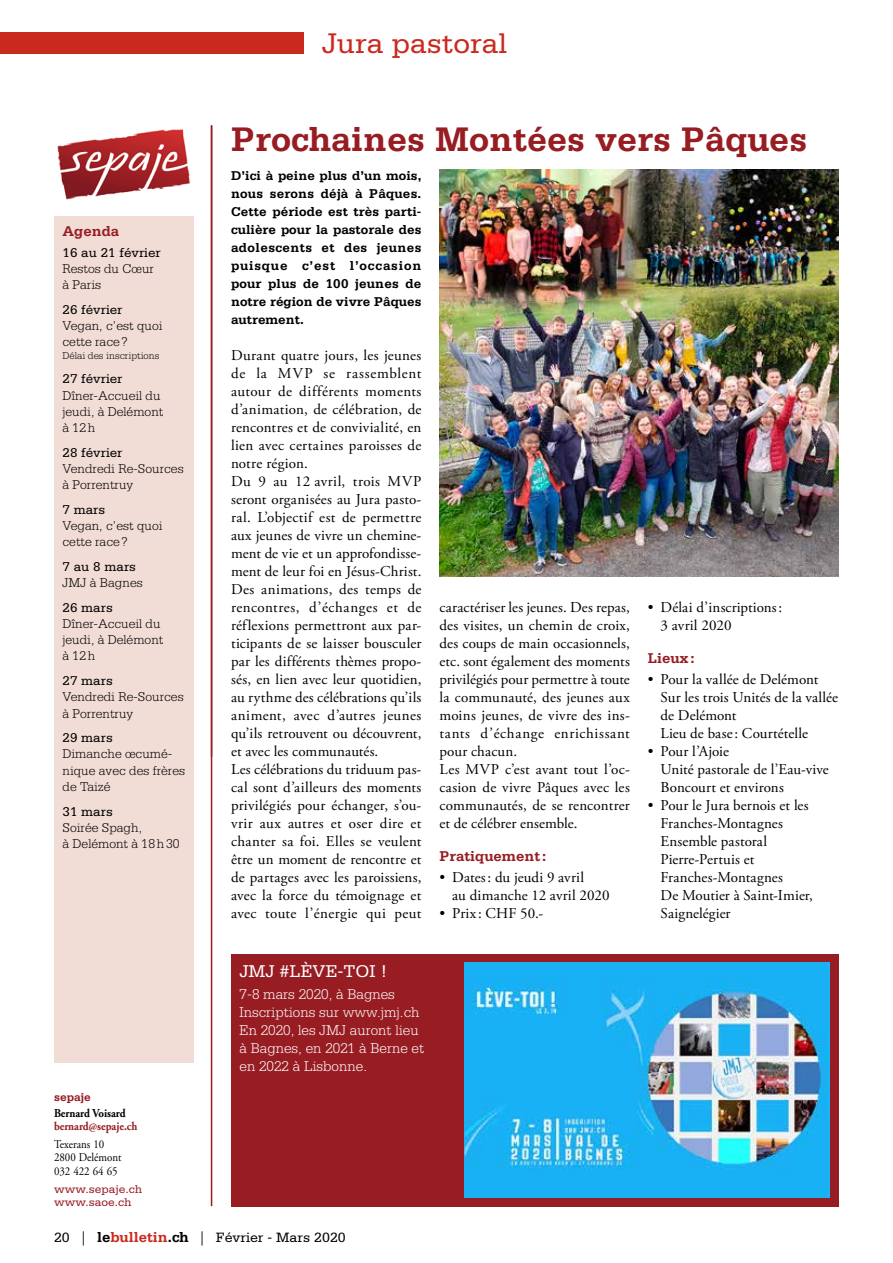
<style>
.page{position:relative;width:893px;height:1263px;background:#fff}
.page>*{position:absolute;margin:0;border:0;box-sizing:border-box;transform-origin:0 0}
.t1{font:700 36px "Serifa";color:#971d23}
.t2{font:30px "Serifa";color:#ca291d}
.t3{font:18px "Serifa";color:#fff}
.t4{font:15px/18px "Adobe Garamond Pro";letter-spacing:.01em;color:#000}
.t5{font:300 15px/18px "Serifa";color:#fff}
.t6{font:700 15px "Serifa";color:#971d23}
.t7{font:14.25px "Serifa";color:#000}
.t8{font:300 13.5px/16.2px "Serifa";color:#000}
.t9{font:700 13.5px/18px "Serifa";color:#000;text-align:justify}
.t10{font:13.5px "Serifa";color:#000}
.t11{font:12px/13.5px "Adobe Garamond Pro";color:#000;scale:.91 1}
.t12{font:12px/13.5px "Serifa";color:#971d23}
.t13{font:700 12px "Adobe Garamond Pro";color:#971d23;scale:.91 1}
.t14{font:700 12px "Adobe Garamond Pro";color:#000;scale:.91 1}
.t15{font:700 12px "Serifa";color:#971d23}
.t16{font:300 10.5px "Serifa";color:#000}
.s1{font-family:"Adobe Garamond Pro"}
.s2{font-weight:700;font-size:15px}
.s3{font-weight:700;font-size:15px;color:#ca291d}
</style>
<div class="page">
<div style="left:0;top:33px;width:304px;height:21px;background:#ca291d"></div>
<hr style="left:211px;top:126px;width:1px;height:1080px;background:#971d23">
<img style="left:57px;top:129px;width:133px;height:71px">
<div style="left:54px;top:216px;width:139px;height:846px;background:#f2dcd6"></div>
<div style="left:231px;top:954px;width:607px;height:252px;background:#971d23"></div>
<hr style="left:211px;top:125px;width:1px;height:632px;background:#971d23">
<img style="left:465px;top:962px;width:365px;height:236px">
<img style="left:439px;top:170px;width:400px;height:406px">
<h2 class="t2" style="left:322px;top:27px;width:187px">Jura pastoral</h2>
<p class="t6" style="left:63px;top:222px;width:58px">Agenda</p>
<p class="t10" style="left:63px;top:245px;width:100px">16 au 21 février</p>
<p class="t8" style="left:63px;top:260px;width:93px">Restos du Cœur à Paris</p>
<p class="t10" style="left:63px;top:302px;width:62px">26 février</p>
<p class="t8" style="left:63px;top:317px;width:102px">Vegan, c’est quoi cette race ?</p>
<p class="t16" style="left:63px;top:349px;width:98px">Délai des inscriptions</p>
<p class="t10" style="left:63px;top:371px;width:62px">27 février</p>
<p class="t8" style="left:63px;top:387px;width:102px">Dîner-Accueil du jeudi, à Delémont à 12h</p>
<p class="t10" style="left:63px;top:445px;width:62px">28 février</p>
<p class="t8" style="left:63px;top:460px;width:123px">Vendredi Re-Sources à Porrentruy</p>
<p class="t10" style="left:63px;top:502px;width:44px">7 mars</p>
<p class="t8" style="left:63px;top:517px;width:102px">Vegan, c’est quoi cette race ?</p>
<p class="t10" style="left:63px;top:559px;width:75px">7 au 8 mars</p>
<p class="t8" style="left:63px;top:574px;width:82px">JMJ à Bagnes</p>
<p class="t10" style="left:63px;top:600px;width:52px">26 mars</p>
<p class="t8" style="left:63px;top:615px;width:102px">Dîner-Accueil du jeudi, à Delémont à 12h</p>
<p class="t10" style="left:63px;top:673px;width:52px">27 mars</p>
<p class="t8" style="left:63px;top:689px;width:123px">Vendredi Re-Sources à Porrentruy</p>
<p class="t10" style="left:63px;top:730px;width:52px">29 mars</p>
<p class="t8" style="left:63px;top:746px;width:124px">Dimanche œcumé&shy;nique avec des frères de Taizé</p>
<p class="t10" style="left:63px;top:804px;width:52px">31 mars</p>
<p class="t8" style="left:63px;top:819px;width:119px">Soirée Spagh,<br>à Delémont à 18h30</p>
<p class="t15" style="left:54px;top:1090px;width:38px">sepaje</p>
<p class="t14" style="left:54px;top:1106px;width:80px">Bernard Voisard</p>
<p class="t13" style="left:54px;top:1119px;width:93px">bernard@sepaje.ch</p>
<p class="t11" style="left:54px;top:1138px;width:76px">Texerans 10<br>2800 Delémont<br>032 422 64 65</p>
<p class="t12" style="left:54px;top:1182px;width:90px">www.sepaje.ch www.saoe.ch</p>
<h1 class="t1" style="left:231px;top:118px;width:578px">Prochaines Montées vers Pâques</h1>
<p class="t9" style="left:231px;top:166px;width:192px">D’ici à peine plus d’un mois, nous serons déjà à Pâques.<br>Cette période est très parti&shy;culière pour la pastorale des adolescents et des jeunes puisque c’est l’occasion pour plus de 100 jeunes de notre région de vivre Pâques autrement.</p>
<p class="t4" style="left:231px;top:347px;width:192px">Durant quatre jours, les jeunes de la MVP se rassemblent autour de différents moments d’animation, de célébration, de rencontres et de convivialité, en lien avec certaines paroisses de notre région.<br>Du 9 au 12 avril, trois MVP seront organisées au Jura pasto&shy;ral. L’objectif est de permettre aux jeunes de vivre un chemine&shy;ment de vie et un approfondisse&shy;ment de leur foi en Jésus-Christ.<br>Des animations, des temps de rencontres, d’échanges et de réflexions permettront aux par&shy;ticipants de se laisser bousculer par les différents thèmes propo&shy;sés, en lien avec leur quotidien, au rythme des célébrations qu’ils animent, avec d’autres jeunes qu’ils retrouvent ou découvrent, et avec les communautés.<br>Les célébrations du triduum pas&shy;cal sont d’ailleurs des moments privilégiés pour échanger, s’ou&shy;vrir aux autres et oser dire et chanter sa foi. Elles se veulent être un moment de rencontre et de partages avec les paroissiens, avec la force du témoignage et avec toute l’énergie qui peut</p>
<p class="t3" style="left:240px;top:961px;width:150px">JMJ #LÈVE-TOI !</p>
<p class="t5" style="left:240px;top:985px;width:186px">7-8 mars 2020, à Bagnes<br>Inscriptions sur www.jmj.ch<br>En 2020, les JMJ auront lieu à Bagnes, en 2021 à Berne et en 2022 à Lisbonne.</p>
<p class="t4" style="left:439px;top:599px;width:192px">caractériser les jeunes. Des repas, des visites, un chemin de croix, des coups de main occasionnels, etc. sont également des moments privilégiés pour permettre à toute la communauté, des jeunes aux moins jeunes, de vivre des ins&shy;tants d’échange enrichissant pour chacun.<br>Les MVP c’est avant tout l’oc&shy;casion de vivre Pâques avec les communautés, de se rencontrer et de célébrer ensemble.</p>
<p class="t6" style="left:439px;top:847px;width:108px">Pratiquement:</p>
<p class="t4" style="left:452px;top:869px;width:159px;text-indent:-13px">• Dates: du jeudi 9 avril<br>au dimanche 12 avril 2020</p>
<p class="t4" style="left:439px;top:905px;width:105px">• Prix : CHF 50.-</p>
<p class="t4" style="left:661px;top:599px;width:123px;text-indent:-13px">• Délai d’inscriptions:<br>3 avril 2020</p>
<p class="t6" style="left:648px;top:649px;width:48px">Lieux:</p>
<p class="t4" style="left:661px;top:671px;width:179px;text-indent:-13px">• Pour la vallée de Delémont<br>Sur les trois Unités de la vallée de Delémont<br>Lieu de base: Courtételle</p>
<p class="t4" style="left:661px;top:743px;width:170px;text-indent:-13px">• Pour l’Ajoie<br>Unité pastorale de l’Eau-vive<br>Boncourt et environs</p>
<p class="t4" style="left:661px;top:797px;width:154px;text-indent:-13px">• Pour le Jura bernois et les<br>Franches-Montagnes<br>Ensemble pastoral<br>Pierre-Pertuis et<br>Franches-Montagnes<br>De Moutier à Saint-Imier,<br>Saignelégier</p>
<p class="t7" style="left:54px;top:1230px;width:293px">20 <span class="s1">|</span> <span class="s2">le</span><span class="s3">bulletin</span><span class="s2">.ch</span> <span class="s1">|</span> Février - Mars 2020</p>
</div>
